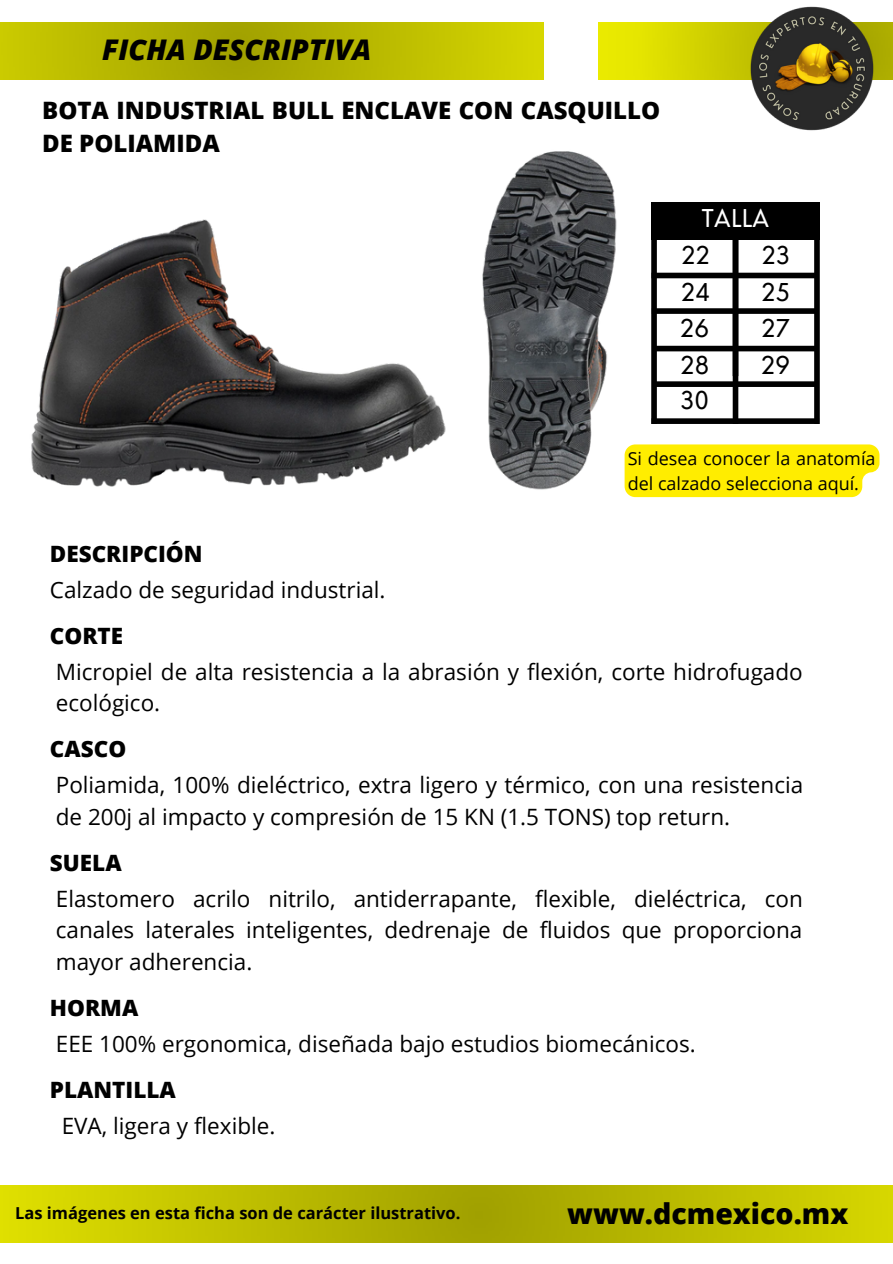
<style>
.page{position:relative;width:893px;height:1264px;background:#fff}
.page>*{position:absolute;margin:0;border:0;box-sizing:border-box;transform-origin:0 0}
.t1{font:italic 800 28.5px "Open Sans";color:#000}
.t2{font:800 28.5px "Open Sans";color:#000}
.t3{font:800 24px/32.5px "Open Sans";color:#000}
.t4{font:24px "Nourd";letter-spacing:.02em;color:#000}
.t5{font:24px "Nourd";letter-spacing:.02em;color:#fff}
.t6{font:22.5px/31.5px "Open Sans";color:#000}
.t7{font:800 22.5px "Open Sans";color:#000}
.t8{font:18px/24.8px "Open Sans";color:#000}
.t9{font:700 16.5px "Open Sans";color:#000}
</style>
<div class="page">
<img style="left:0;top:1185px;width:892px;height:57px">
<img style="left:0;top:22px;width:543px;height:57px">
<img style="left:598px;top:22px;width:294px;height:58px">
<div style="left:651px;top:202px;width:169px;height:38px;background:#000"></div>
<div style="left:651px;top:273px;width:164px;height:5px;background:#000"></div>
<div style="left:732px;top:206px;width:6px;height:218px;background:#000"></div>
<div style="left:651px;top:202px;width:5px;height:222px;background:#000"></div>
<div style="left:651px;top:308px;width:165px;height:6px;background:#000"></div>
<div style="left:652px;top:346px;width:164px;height:5px;background:#000"></div>
<div style="left:652px;top:381px;width:164px;height:6px;background:#000"></div>
<div style="left:814px;top:206px;width:5px;height:218px;background:#000"></div>
<div style="left:651px;top:418px;width:168px;height:6px;background:#000"></div>
<img style="left:738px;top:6px;width:138px;height:125px">
<img style="left:31px;top:219px;width:415px;height:268px">
<div style="left:631px;top:444px;width:248px;height:53px;background:#ffed00"></div>
<img style="left:482px;top:151px;width:149px;height:345px">
<p class="t1" style="left:102px;top:30px;width:271px">FICHA DESCRIPTIVA</p>
<p class="t3" style="left:42px;top:93px;width:619px">BOTA INDUSTRIAL BULL ENCLAVE CON CASQUILLO<br>DE POLIAMIDA</p>
<p class="t5" style="left:701px;top:203px;width:69px">TALLA</p>
<p class="t4" style="left:681px;top:240px;width:30px">22</p>
<p class="t4" style="left:761px;top:240px;width:30px">23</p>
<p class="t4" style="left:681px;top:276px;width:30px">24</p>
<p class="t4" style="left:680px;top:313px;width:31px">26</p>
<p class="t4" style="left:680px;top:350px;width:30px">28</p>
<p class="t4" style="left:680px;top:385px;width:30px">30</p>
<p class="t4" style="left:761px;top:276px;width:30px">25</p>
<p class="t4" style="left:761px;top:313px;width:30px">27</p>
<p class="t4" style="left:761px;top:350px;width:30px">29</p>
<p class="t7" style="left:50px;top:538px;width:154px">DESCRIPCIÓN</p>
<p class="t6" style="left:50px;top:573px;width:337px">Calzado de seguridad industrial.</p>
<p class="t7" style="left:50px;top:619px;width:75px">CORTE</p>
<p class="t8" style="left:627px;top:446px;width:249px">Si desea conocer la anatomía del calzado selecciona aquí.</p>
<p class="t6" style="left:56px;top:655px;width:748px">Micropiel de alta resistencia a la abrasión y flexión, corte hidrofugado ecológico.</p>
<p class="t7" style="left:50px;top:733px;width:78px">CASCO</p>
<p class="t6" style="left:56px;top:768px;width:748px">Poliamida, 100% dieléctrico, extra ligero y térmico, con una resistencia de 200j al impacto y compresión de 15 KN (1.5 TONS) top return.</p>
<p class="t7" style="left:50px;top:846px;width:73px">SUELA</p>
<p class="t6" style="left:56px;top:882px;width:748px;text-align:justify">Elastomero acrilo nitrilo, antiderrapante, flexible, dieléctrica, con canales laterales inteligentes, dedrenaje de fluidos que proporciona mayor adherencia.</p>
<p class="t7" style="left:50px;top:991px;width:90px">HORMA</p>
<p class="t6" style="left:56px;top:1027px;width:641px">EEE 100% ergonomica, diseñada bajo estudios biomecánicos.</p>
<p class="t7" style="left:50px;top:1074px;width:127px">PLANTILLA</p>
<p class="t6" style="left:62px;top:1109px;width:215px">EVA, ligera y flexible.</p>
<p class="t9" style="left:15px;top:1200px;width:447px">Las imágenes en esta ficha son de carácter ilustrativo.</p>
<p class="t2" style="left:567px;top:1193px;width:282px">www.dcmexico.mx</p>
</div>
